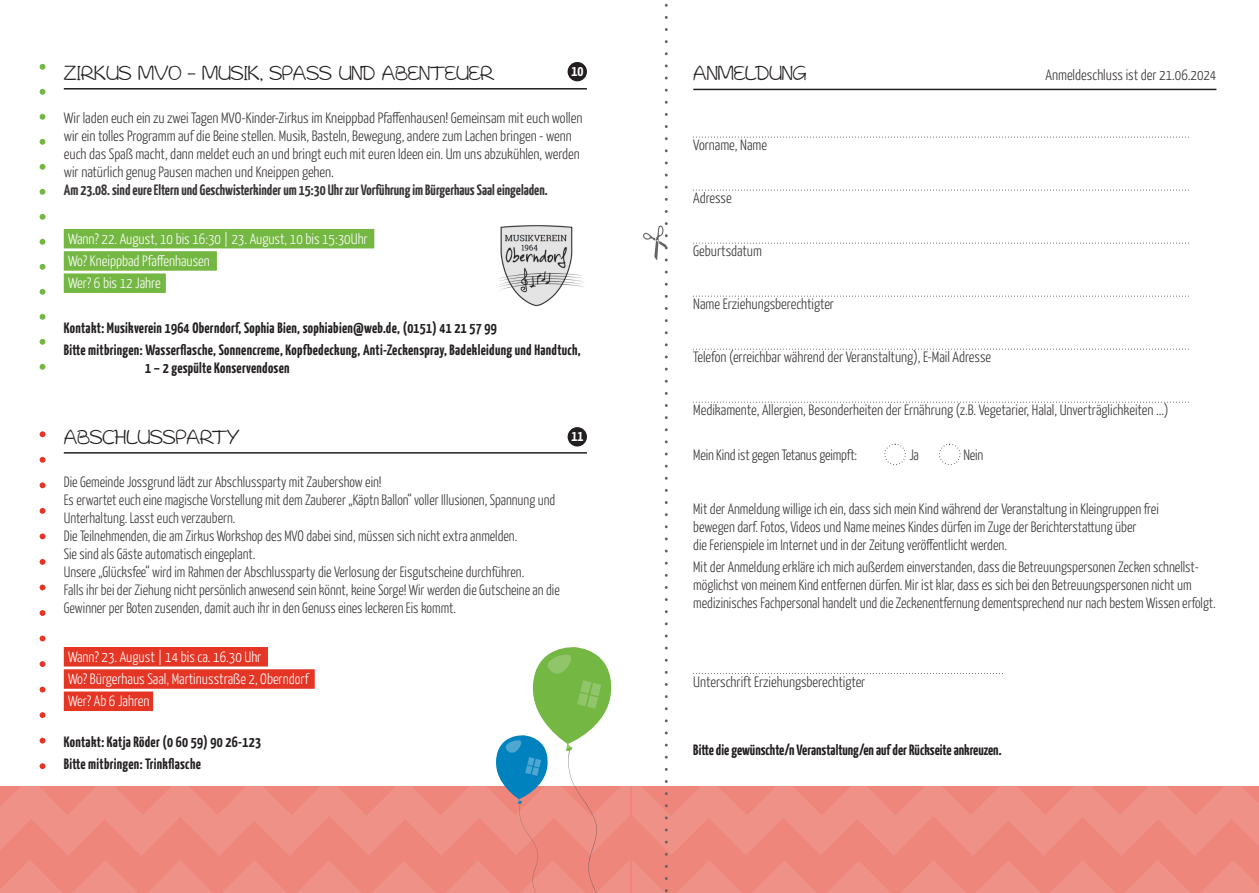
<style>
.page{position:relative;width:1259px;height:893px;background:#fff}
.page>*{position:absolute;margin:0;border:0;box-sizing:border-box;transform-origin:0 0}
.t1{font:22.5px "Fineliner Script";color:#231f20}
.t2{font:300 15px/18px "Yanone Kaffeesatz";color:#393536}
.t3{font:300 15px/18px "Yanone Kaffeesatz";color:#393536;scale:.96 1}
.t4{font:700 15px/22.2px "Yanone Kaffeesatz";letter-spacing:.02em;color:#231f20}
.t5{font:300 15px/22.2px "Yanone Kaffeesatz";color:#fff}
.t6{font:700 15px "Yanone Kaffeesatz";color:#393536}
.t7{font:700 15px "Yanone Kaffeesatz";color:#231f20}
.t8{font:700 15px "Yanone Kaffeesatz";color:#fff}
</style>
<div class="page">
<hr style="left:64px;top:88px;width:523px;height:2px;background:#231f20">
<div style="left:64px;top:229px;width:310px;height:19px;background:#74b743"></div>
<div style="left:64px;top:251px;width:153px;height:20px;background:#74b743"></div>
<div style="left:64px;top:273px;width:102px;height:20px;background:#74b743"></div>
<hr style="left:64px;top:452px;width:523px;height:2px;background:#231f20">
<div style="left:64px;top:647px;width:204px;height:19px;background:#e43525"></div>
<div style="left:64px;top:669px;width:251px;height:20px;background:#e43525"></div>
<div style="left:64px;top:691px;width:89px;height:20px;background:#e43525"></div>
<div style="left:567px;top:62px;width:20px;height:19px;background:#231f20;border-radius:50%"></div>
<svg style="left:40px;top:67px;width:6px;height:300px"></svg>
<svg style="left:40px;top:434px;width:6px;height:332px"></svg>
<img style="left:498px;top:225px;width:86px;height:82px">
<img style="left:0;top:787px;width:629px;height:106px">
<img style="left:632px;top:787px;width:627px;height:106px">
<svg style="left:495px;top:647px;width:119px;height:246px"></svg>
<hr style="left:693px;top:89px;width:523px;height:1px;background:#231f20">
<svg style="left:693px;top:137px;width:496px;height:1px"></svg>
<svg style="left:693px;top:190px;width:496px;height:1px"></svg>
<svg style="left:693px;top:243px;width:496px;height:1px"></svg>
<svg style="left:693px;top:296px;width:496px;height:1px"></svg>
<svg style="left:693px;top:349px;width:496px;height:1px"></svg>
<svg style="left:693px;top:402px;width:496px;height:1px"></svg>
<svg style="left:693px;top:673px;width:310px;height:1px"></svg>
<div style="left:884px;top:444px;width:21px;height:21px;border:1px dashed #231f20;border-radius:50%"></div>
<div style="left:939px;top:444px;width:21px;height:21px;border:1px dashed #231f20;border-radius:50%"></div>
<svg style="left:643px;top:3px;width:25px;height:890px"></svg>
<div style="left:567px;top:427px;width:20px;height:19px;background:#231f20;border-radius:50%"></div>
<h1 class="t1" style="left:64px;top:63px;width:432px">ZIRKUS MVO – MUSIK, SPASS UND ABENTEUER</h1>
<p class="t2" style="left:64px;top:110px;width:520px">Wir laden euch ein zu zwei Tagen MVO-Kinder-Zirkus im Kneippbad Pfaffenhausen! Gemeinsam mit euch wollen wir ein tolles Programm auf die Beine stellen. Musik, Basteln, Bewegung, andere zum Lachen bringen - wenn euch das Spaß macht, dann meldet euch an und bringt euch mit euren Ideen ein. Um uns abzukühlen, werden wir natürlich genug Pausen machen und Kneippen gehen.</p>
<p class="t6" style="left:64px;top:184px;width:485px">Am 23.08. sind eure Eltern und Geschwisterkinder um 15:30 Uhr zur Vorführung im Bürgerhaus Saal eingeladen.</p>
<p class="t5" style="left:68px;top:229px;width:301px">Wann? 22. August, 10 bis 16:30 | 23. August, 10 bis 15:30Uhr<br>Wo? Kneippbad Pfaffenhausen<br>Wer? 6 bis 12 Jahre</p>
<p class="t4" style="left:64px;top:318px;width:518px">Kontakt: Musikverein 1964 Oberndorf, Sophia Bien, sophiabien@web.de, (0151) 41 21 57 99<br>Bitte mitbringen: Wasserflasche, Sonnencreme, Kopfbedeckung, Anti-Zeckenspray, Badekleidung und Handtuch,</p>
<p class="t4" style="left:145px;top:358px;width:146px">1 – 2 gespülte Konservendosen</p>
<p class="t8" style="left:571px;top:65px;width:13px">10</p>
<h1 class="t1" style="left:693px;top:63px;width:114px">ANMELDUNG</h1>
<p class="t2" style="left:1045px;top:67px;width:172px">Anmeldeschluss ist der 21.06.2024</p>
<p class="t2" style="left:693px;top:137px;width:75px">Vorname, Name</p>
<p class="t2" style="left:693px;top:190px;width:40px">Adresse</p>
<p class="t2" style="left:693px;top:243px;width:70px">Geburtsdatum</p>
<p class="t2" style="left:693px;top:296px;width:142px">Name Erziehungsberechtigter</p>
<p class="t2" style="left:693px;top:349px;width:299px">Telefon (erreichbar während der Veranstaltung), E-Mail Adresse</p>
<p class="t2" style="left:693px;top:402px;width:477px">Medikamente, Allergien, Besonderheiten der Ernährung (z.B. Vegetarier, Halal, Unverträglichkeiten ...)</p>
<p class="t2" style="left:693px;top:447px;width:165px">Mein Kind ist gegen Tetanus geimpft:</p>
<p class="t2" style="left:909px;top:447px;width:11px">Ja</p>
<p class="t2" style="left:963px;top:447px;width:21px">Nein</p>
<p class="t2" style="left:693px;top:501px;width:467px">Mit der Anmeldung willige ich ein, dass sich mein Kind während der Veranstaltung in Kleingruppen frei bewegen darf. Fotos, Videos und Name meines Kindes dürfen im Zuge der Berichterstattung über<br>die Ferienspiele im Internet und in der Zeitung veröffentlicht werden.</p>
<p class="t2" style="left:693px;top:559px;width:524px">Mit der Anmeldung erkläre ich mich außerdem einverstanden, dass die Betreuungspersonen Zecken schnellst&shy;möglichst von meinem Kind entfernen dürfen. Mir ist klar, dass es sich bei den Betreuungspersonen nicht um medizinisches Fachpersonal handelt und die Zeckenentfernung dementsprechend nur nach bestem Wissen erfolgt.</p>
<h1 class="t1" style="left:64px;top:427px;width:177px">ABSCHLUSSPARTY</h1>
<p class="t3" style="left:64px;top:474px;width:518px">Die Gemeinde Jossgrund lädt zur Abschlussparty mit Zaubershow ein!<br>Es erwartet euch eine magische Vorstellung mit dem Zauberer „Käptn Ballon“ voller Illusionen, Spannung und Unterhaltung. Lasst euch verzaubern.<br>Die Teilnehmenden, die am Zirkus Workshop des MVO dabei sind, müssen sich nicht extra anmelden.<br>Sie sind als Gäste automatisch eingeplant.<br>Unsere „Glücksfee“ wird im Rahmen der Abschlussparty die Verlosung der Eisgutscheine durchführen.<br>Falls ihr bei der Ziehung nicht persönlich anwesend sein könnt, keine Sorge! Wir werden die Gutscheine an die Gewinner per Boten zusenden, damit auch ihr in den Genuss eines leckeren Eis kommt.</p>
<p class="t5" style="left:68px;top:647px;width:242px">Wann? 23. August | 14 bis ca. 16.30 Uhr<br>Wo? Bürgerhaus Saal, Martinusstraße 2, Oberndorf<br>Wer? Ab 6 Jahren</p>
<p class="t4" style="left:64px;top:731px;width:199px">Kontakt: Katja Röder (0 60 59) 90 26-123<br>Bitte mitbringen: Trinkflasche</p>
<p class="t8" style="left:571px;top:430px;width:13px">11</p>
<p class="t2" style="left:693px;top:674px;width:174px">Unterschrift Erziehungsberechtigter</p>
<p class="t7" style="left:693px;top:744px;width:310px">Bitte die gewünschte/n Veranstaltung/en auf der Rückseite ankreuzen.</p>
</div>
